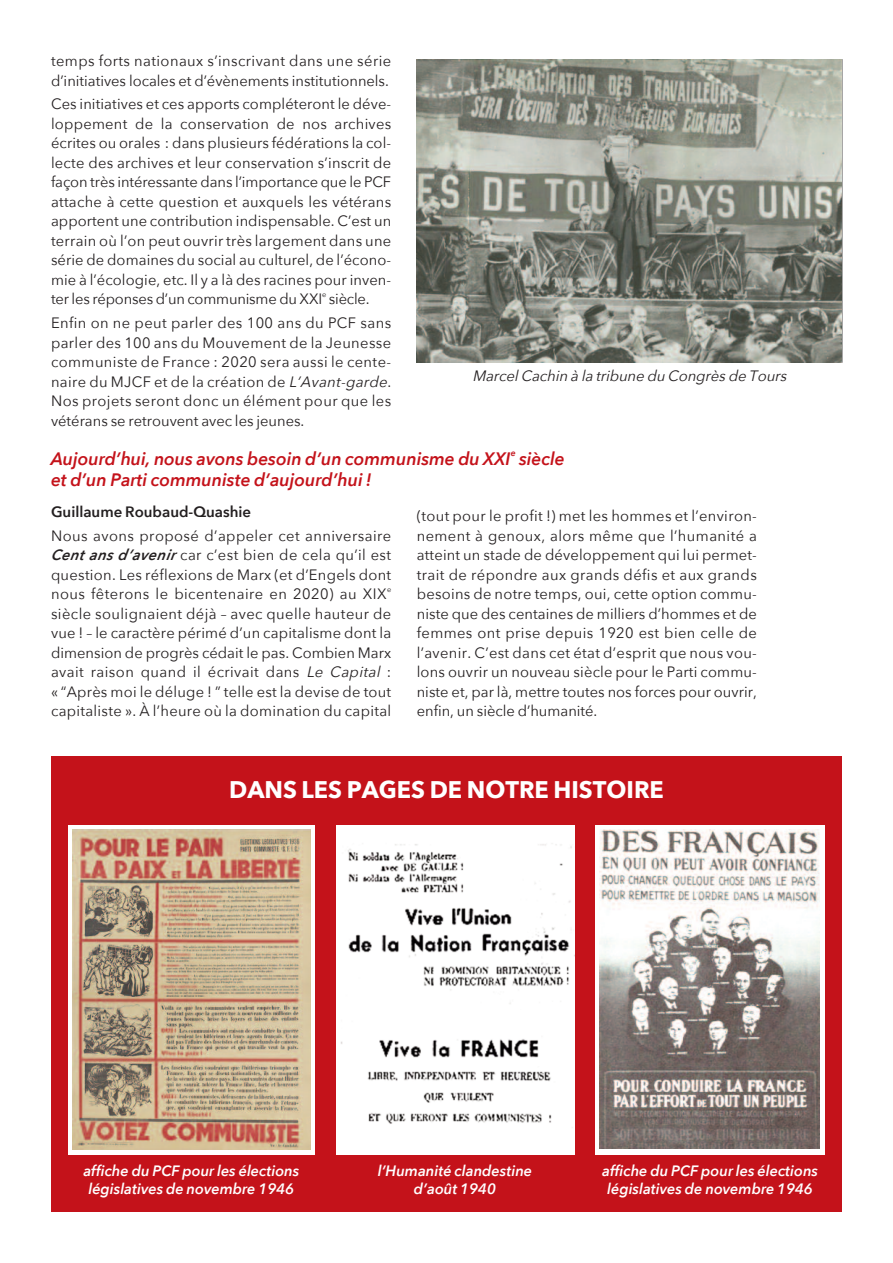
<style>
.page{position:relative;width:893px;height:1263px;background:#fff}
.page>*{position:absolute;margin:0;border:0;box-sizing:border-box;transform-origin:0 0}
.t1{font:700 24px "Avenir Next";color:#fff}
.t2{font:italic 600 18px "Avenir Next";color:#c4121a}
.t3{font:15px/19.5px "Avenir Next";letter-spacing:.005em;color:#231f20;text-align:justify}
.t4{font:italic 600 15px/18px "Avenir Next";color:#fff;text-align:center}
.t5{font:italic 15px "Avenir Next";color:#231f20}
.t6{font:600 15px "Avenir Next";color:#231f20}
.t7{font:italic 600 9px "Avenir Next";color:#c4121a}
.t8{font:7.5px "Avenir Next";color:#231f20}
.s1{font-style:italic}
.s2{font-weight:600;font-style:italic}
</style>
<div class="page">
<div style="left:51px;top:757px;width:791px;height:455px;background:#c4121a"></div>
<img style="left:417px;top:60px;width:425px;height:302px">
<div style="left:68px;top:825px;width:247px;height:329px;background:#fff"></div>
<img style="left:72px;top:829px;width:238px;height:321px">
<div style="left:336px;top:825px;width:238px;height:329px;background:#fff"></div>
<img style="left:341px;top:844px;width:232px;height:284px">
<div style="left:595px;top:825px;width:230px;height:329px;background:#fff"></div>
<img style="left:600px;top:829px;width:219px;height:319px">
<p class="t3" style="left:51px;top:52px;width:342px">temps forts nationaux s’inscrivant dans une série d’initiatives locales et d’évènements institutionnels.</p>
<p class="t3" style="left:51px;top:95px;width:342px">Ces initiatives et ces apports compléteront le déve&shy;loppement de la conservation de nos archives écrites ou orales : dans plusieurs fédérations la col&shy;lecte des archives et leur conservation s’inscrit de façon très intéressante dans l’importance que le PCF attache à cette question et auxquels les vétérans apportent une contribution indispensable. C’est un terrain où l’on peut ouvrir très largement dans une série de domaines du social au culturel, de l’écono&shy;mie à l’écologie, etc. Il y a là des racines pour inven&shy;ter les réponses d’un communisme du XXI siècle.</p>
<p class="t8" style="left:322px;top:289px;width:6px">e</p>
<p class="t3" style="left:51px;top:314px;width:342px">Enfin on ne peut parler des 100 ans du PCF sans parler des 100 ans du Mouvement de la Jeunesse communiste de France : 2020 sera aussi le cente&shy;naire du MJCF et de la création de <span class="s1">L’Avant-garde</span>.<br>Nos projets seront donc un élément pour que les vétérans se retrouvent avec les jeunes.</p>
<p class="t5" style="left:472px;top:366px;width:319px">Marcel Cachin à la tribune du Congrès de Tours</p>
<p class="t2" style="left:51px;top:446px;width:461px">Aujourd’hui, nous avons besoin d’un communisme du XXI</p>
<p class="t7" style="left:511px;top:446px;width:6px">e</p>
<p class="t2" style="left:519px;top:446px;width:47px">siècle</p>
<p class="t2" style="left:51px;top:467px;width:322px">et d’un Parti communiste d’aujourd’hui !</p>
<p class="t6" style="left:51px;top:502px;width:202px">guillaume roubaud-quashie</p>
<p class="t3" style="left:51px;top:526px;width:342px">Nous avons proposé d’appeler cet anniversaire <span class="s2">Centansd’avenir</span>car c’est bien de cela qu’il est question. Les réflexions de Marx (et d’Engels dont nous fêterons le bicentenaire en 2020) au XIX</p>
<p class="t3" style="left:417px;top:507px;width:342px">(tout pour le profit !) met les hommes et l’environ&shy;nement à genoux, alors même que l’humanité a atteint un stade de développement qui lui permet&shy;trait de répondre aux grands défis et aux grands besoins de notre temps, oui, cette option commu&shy;niste que des centaines de milliers d’hommes et de femmes ont prise depuis 1920 est bien celle de l’avenir. C’est dans cet état d’esprit que nous vou&shy;lons ouvrir un nouveau siècle pour le Parti commu&shy;niste et, par là, mettre toutes nos forces pour ouvrir, enfin, un siècle d’humanité.</p>
<p class="t8" style="left:387px;top:584px;width:6px">e</p>
<p class="t3" style="left:51px;top:604px;width:342px">siècle soulignaient déjà – avec quelle hauteur de vue ! – le caractère périmé d’un capitalisme dont la dimension de progrès cédait le pas. Combien Marx avait raison quand il écrivait dans <span class="s1">Le Capital</span> : « “Après moi le déluge ! ” telle est la devise de tout capitaliste ». à l’heure où la domination du capital</p>
<h1 class="t1" style="left:229px;top:774px;width:436px">DANS LES PAGES DE NOTRE HISTOIRE</h1>
<p class="t4" style="left:83px;top:1162px;width:217px">affiche du PCF pour les élections législatives de novembre 1946</p>
<p class="t4" style="left:378px;top:1162px;width:156px">l’Humanité clandestine d’août 1940</p>
<p class="t4" style="left:602px;top:1162px;width:217px">affiche du PCF pour les élections législatives de novembre 1946</p>
</div>
